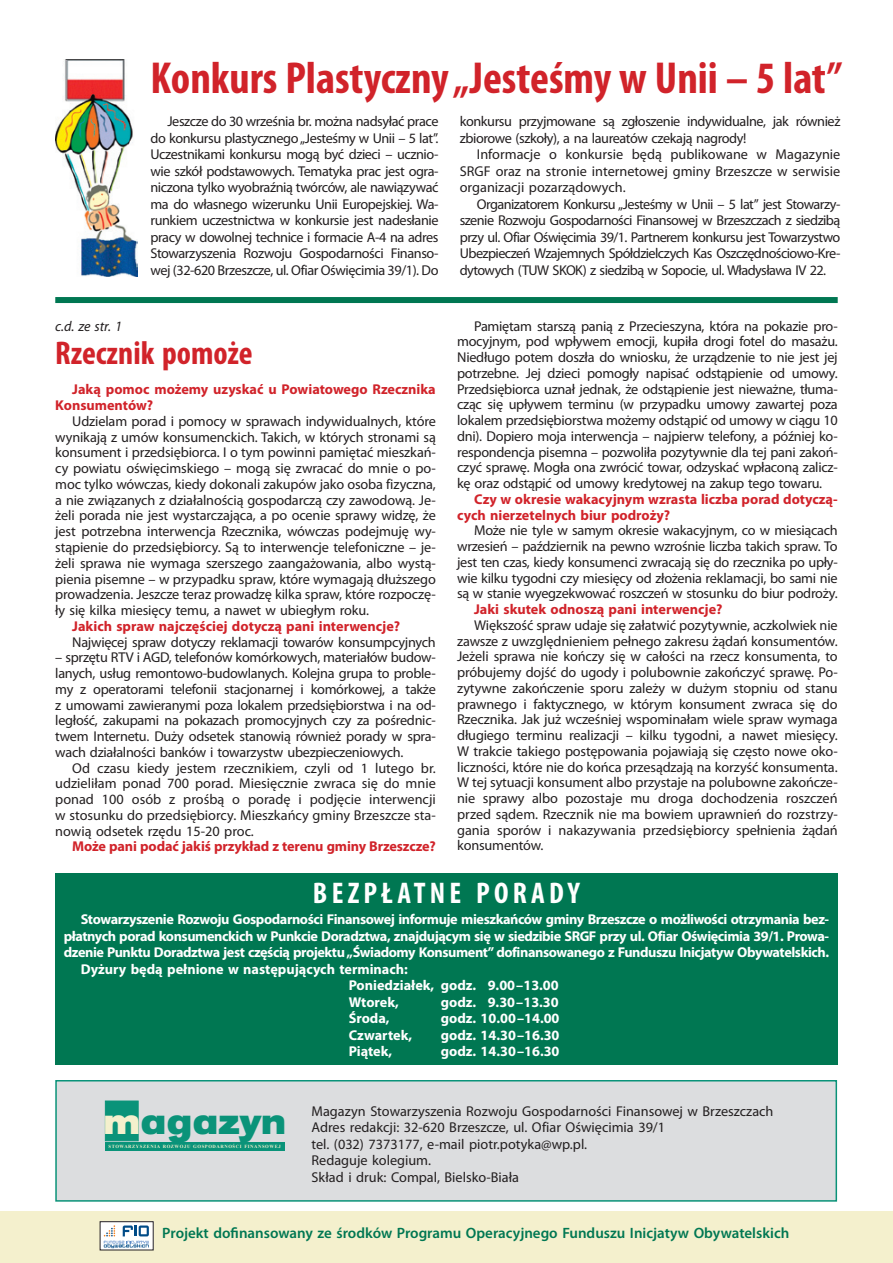
<style>
.page{position:relative;width:893px;height:1263px;background:#fff}
.page>*{position:absolute;margin:0;border:0;box-sizing:border-box;transform-origin:0 0}
.tytuly{font:700 condensed 45px "Myriad Pro";color:#d1232a}
.t1{font:39.15px "URW Grotesk TCE Bol Wid";color:#0a9379}
.Tekst_glowny{font:700 condensed 33px "Myriad Pro";color:#d1232a}
.tytuly-2{font:700 condensed 30px "Myriad Pro";letter-spacing:.14em;color:#fff}
.t2{font:600 15px "Myriad Pro";color:#007752}
.Tekst_glowny-2{font:14.25px/15.8px "Myriad Pro";letter-spacing:-.015em;color:#231f20;text-align:justify}
.Tekst_glowny-3{font:700 14.25px/16.5px "Myriad Pro";color:#fff;text-align:justify}
.Tekst_glowny-4{font:700 14.25px/15.8px "Myriad Pro";color:#d1232a}
.Tekst_glowny-5{font:italic 14.25px "Myriad Pro";color:#231f20}
.t3{font:700 4.65px "Times New Roman";letter-spacing:.12em;color:#f4f0cd}
.s1{color:#f4f0cd}
</style>
<div class="page">
<div style="left:55px;top:1080px;width:782px;height:122px;background:#dcdddf;border:2px solid #0a9379"></div>
<div style="left:105px;top:1142px;width:180px;height:8px;background:#0a9379"></div>
<div style="left:105px;top:1101px;width:33px;height:40px;background:#0a9379;border:1px solid #0a9379"></div>
<div style="left:0;top:1212px;width:893px;height:51px;background:#f4f0cd"></div>
<div style="left:100px;top:1222px;width:53px;height:28px;background:#fff"></div>
<div style="left:100px;top:1221px;width:53px;height:29px;border:1px solid #231f20"></div>
<svg style="left:104px;top:1225px;width:45px;height:23px"></svg>
<div style="left:55px;top:873px;width:783px;height:191px;background:#007752"></div>
<div style="left:55px;top:297px;width:783px;height:6px;background:#007752"></div>
<img style="left:55px;top:59px;width:83px;height:218px">
<p class="tytuly" style="left:150px;top:50px;width:693px">Konkurs Plastyczny „Jesteśmy w Unii – 5 lat”</p>
<p class="Tekst_glowny-2" style="left:460px;top:113px;width:382px;line-height:16.5px">konkursu przyjmowane są zgłoszenie indywidualne, jak również zbiorowe (szkoły), a na laureatów czekają nagrody!</p>
<p class="Tekst_glowny-2" style="left:460px;top:146px;width:382px;line-height:16.5px;text-indent:17px">Informacje o konkursie będą publikowane w Magazynie SRGF oraz na stronie internetowej gminy Brzeszcze w serwisie organizacji pozarządowych.</p>
<p class="Tekst_glowny-2" style="left:460px;top:196px;width:382px;line-height:16.5px;text-indent:17px">Organizatorem Konkursu „Jesteśmy w Unii – 5 lat” jest Stowarzy&shy;szenie Rozwoju Gospodarności Finansowej w Brzeszczach z siedzibą przy ul. Ofiar Oświęcimia 39/1. Partnerem konkursu jest Towarzystwo Ubezpieczeń Wzajemnych Spółdzielczych Kas Oszczędnościowo-Kre&shy;dytowych (TUW SKOK) z siedzibą w Sopocie, ul. Władysława IV 22.</p>
<p class="Tekst_glowny-2" style="left:150px;top:113px;width:290px;line-height:16.5px;text-indent:17px">Jeszcze do 30 września br. można nadsyłać prace do konkursu plastycznego „Jesteśmy w Unii – 5 lat”.<br>Uczestnikami konkursu mogą być dzieci – ucznio&shy;wie szkół podstawowych. Tematyka prac jest ogra&shy;niczona tylko wyobraźnią twórców, ale nawiązywać ma do własnego wizerunku Unii Europejskiej. Wa&shy;runkiem uczestnictwa w konkursie jest nadesłanie pracy w dowolnej technice i formacie A-4 na adres Stowarzyszenia Rozwoju Gospodarności Finanso&shy;wej (32-620 Brzeszcze, ul. Ofiar Oświęcimia 39/1). Do</p>
<p class="Tekst_glowny-5" style="left:55px;top:317px;width:68px">c.d. ze str. 1</p>
<p class="Tekst_glowny" style="left:55px;top:332px;width:199px">Rzecznik pomoże</p>
<p class="Tekst_glowny-4" style="left:55px;top:381px;width:382px;text-indent:17px">Jaką pomoc możemy uzyskać u Powiatowego Rzecznika<br>Konsumentów?</p>
<p class="Tekst_glowny-2" style="left:55px;top:413px;width:382px;text-indent:17px">Udzielam porad i pomocy w sprawach indywidualnych, które wynikają z umów konsumenckich. Takich, w których stronami są konsument i przedsiębiorca. I o tym powinni pamiętać mieszkań&shy;cy powiatu oświęcimskiego – mogą się zwracać do mnie o po&shy;moc tylko wówczas, kiedy dokonali zakupów jako osoba fizyczna, a nie związanych z działalnością gospodarczą czy zawodową. Je&shy;żeli porada nie jest wystarczająca, a po ocenie sprawy widzę, że jest potrzebna interwencja Rzecznika, wówczas podejmuję wy&shy;stąpienie do przedsiębiorcy. Są to interwencje telefoniczne – je&shy;żeli sprawa nie wymaga szerszego zaangażowania, albo wystą&shy;pienia pisemne – w przypadku spraw, które wymagają dłuższego prowadzenia. Jeszcze teraz prowadzę kilka spraw, które rozpoczę&shy;ły się kilka miesięcy temu, a nawet w ubiegłym roku.</p>
<p class="Tekst_glowny-4" style="left:72px;top:618px;width:329px">Jakich spraw najczęściej dotyczą pani interwencje?</p>
<p class="Tekst_glowny-2" style="left:72px;top:634px;width:365px">Najwięcej spraw dotyczy reklamacji towarów konsumpcyjnych</p>
<p class="Tekst_glowny-2" style="left:55px;top:649px;width:382px">– sprzętu RTV i AGD, telefonów komórkowych, materiałów budow&shy;lanych, usług remontowo-budowlanych. Kolejna grupa to proble&shy;my z operatorami telefonii stacjonarnej i komórkowej, a także z umowami zawieranymi poza lokalem przedsiębiorstwa i na od&shy;ległość, zakupami na pokazach promocyjnych czy za pośrednic&shy;twem Internetu. Duży odsetek stanowią również porady w spra&shy;wach działalności banków i towarzystw ubezpieczeniowych.</p>
<p class="Tekst_glowny-2" style="left:55px;top:760px;width:382px;text-indent:17px">Od czasu kiedy jestem rzecznikiem, czyli od 1 lutego br. udzieliłam ponad 700 porad. Miesięcznie zwraca się do mnie ponad 100 osób z prośbą o poradę i podjęcie interwencji w stosunku do przedsiębiorcy. Mieszkańcy gminy Brzeszcze sta&shy;nowią odsetek rzędu 15-20 proc.</p>
<p class="Tekst_glowny-4" style="left:72px;top:838px;width:365px">Może pani podać jakiś przykład z terenu gminy Brzeszcze?</p>
<p class="Tekst_glowny-2" style="left:457px;top:318px;width:382px;text-indent:17px">Pamiętam starszą panią z Przecieszyna, która na pokazie pro&shy;mocyjnym, pod wpływem emocji, kupiła drogi fotel do masażu.<br>Niedługo potem doszła do wniosku, że urządzenie to nie jest jej potrzebne. Jej dzieci pomogły napisać odstąpienie od umowy.<br>Przedsiębiorca uznał jednak, że odstąpienie jest nieważne, tłuma&shy;cząc się upływem terminu (w przypadku umowy zawartej poza lokalem przedsiębiorstwa możemy odstąpić od umowy w ciągu 10 dni). Dopiero moja interwencja – najpierw telefony, a później ko&shy;respondencja pisemna – pozwoliła pozytywnie dla tej pani zakoń&shy;czyć sprawę. Mogła ona zwrócić towar, odzyskać wpłaconą zalicz&shy;kę oraz odstąpić od umowy kredytowej na zakup tego towaru.</p>
<p class="Tekst_glowny-4" style="left:457px;top:491px;width:382px;text-indent:17px">Czy w okresie wakacyjnym wzrasta liczba porad dotyczą&shy;cych nierzetelnych biur podroży?</p>
<p class="Tekst_glowny-2" style="left:457px;top:522px;width:382px;text-indent:17px">Może nie tyle w samym okresie wakacyjnym, co w miesiącach wrzesień – październik na pewno wzrośnie liczba takich spraw. To jest ten czas, kiedy konsumenci zwracają się do rzecznika po upły&shy;wie kilku tygodni czy miesięcy od złożenia reklamacji, bo sami nie są w stanie wyegzekwować roszczeń w stosunku do biur podroży.</p>
<p class="Tekst_glowny-4" style="left:474px;top:601px;width:250px">Jaki skutek odnoszą pani interwencje?</p>
<p class="Tekst_glowny-2" style="left:457px;top:617px;width:382px;text-indent:17px">Większość spraw udaje się załatwić pozytywnie, aczkolwiek nie zawsze z uwzględnieniem pełnego zakresu żądań konsumentów.<br>Jeżeli sprawa nie kończy się w całości na rzecz konsumenta, to próbujemy dojść do ugody i polubownie zakończyć sprawę. Po&shy;zytywne zakończenie sporu zależy w dużym stopniu od stanu prawnego i faktycznego, w którym konsument zwraca się do Rzecznika. Jak już wcześniej wspominałam wiele spraw wymaga długiego terminu realizacji – kilku tygodni, a nawet miesięcy.<br>W trakcie takiego postępowania pojawiają się często nowe oko&shy;liczności, które nie do końca przesądzają na korzyść konsumenta.<br>W tej sytuacji konsument albo przystaje na polubowne zakończe&shy;nie sprawy albo pozostaje mu droga dochodzenia roszczeń przed sądem. Rzecznik nie ma bowiem uprawnień do rozstrzy&shy;gania sporów i nakazywania przedsiębiorcy spełnienia żądań konsumentów.</p>
<p class="tytuly-2" style="left:313px;top:875px;width:268px">BEZPŁATNE PORADY</p>
<p class="Tekst_glowny-3" style="left:64px;top:911px;width:767px;text-indent:17px">Stowarzyszenie Rozwoju Gospodarności Finansowej informuje mieszkańców gminy Brzeszcze o możliwości otrzymania bez&shy;płatnych porad konsumenckich w Punkcie Doradztwa, znajdującym się w siedzibie SRGF przy ul. Ofiar Oświęcimia 39/1. Prowa&shy;dzenie Punktu Doradztwa jest częścią projektu „Świadomy Konsument” dofinansowanego z Funduszu Inicjatyw Obywatelskich.</p>
<p class="Tekst_glowny-3" style="left:81px;top:960px;width:329px">Dyżury będą pełnione w następujących terminach:</p>
<p class="Tekst_glowny-3" style="left:349px;top:977px;width:212px">Poniedziałek, godz. 9.00–13.00</p>
<p class="Tekst_glowny-3" style="left:349px;top:993px;width:52px">Wtorek,</p>
<p class="Tekst_glowny-3" style="left:441px;top:993px;width:119px">godz. 9.30–13.30</p>
<p class="Tekst_glowny-3" style="left:349px;top:1010px;width:42px">Środa,</p>
<p class="Tekst_glowny-3" style="left:441px;top:1010px;width:120px">godz. 10.00–14.00</p>
<p class="Tekst_glowny-3" style="left:349px;top:1026px;width:65px">Czwartek,</p>
<p class="Tekst_glowny-3" style="left:441px;top:1026px;width:120px">godz. 14.30–16.30</p>
<p class="Tekst_glowny-3" style="left:349px;top:1043px;width:45px">Piątek,</p>
<p class="Tekst_glowny-3" style="left:441px;top:1043px;width:120px">godz. 14.30–16.30</p>
<p class="t1" style="left:103px;top:1097px;width:185px"><span class="s1">m</span>agazyn</p>
<p class="t3" style="left:109px;top:1143px;width:174px">STOWARZYSZENIA ROZWOJU GOSPODARNOŚCI FINANSOWEJ</p>
<p class="Tekst_glowny-2" style="left:311px;top:1103px;width:463px">Magazyn Stowarzyszenia Rozwoju Gospodarności Finansowej w Brzeszczach</p>
<p class="Tekst_glowny-2" style="left:311px;top:1119px;width:355px">Adres redakcji: 32-620 Brzeszcze, ul. Ofiar Oświęcimia 39/1</p>
<p class="Tekst_glowny-2" style="left:311px;top:1136px;width:277px">tel. (032) 7373177, e-mail piotr.potyka@wp.pl.</p>
<p class="Tekst_glowny-2" style="left:311px;top:1152px;width:121px">Redaguje kolegium.</p>
<p class="Tekst_glowny-2" style="left:311px;top:1169px;width:209px">Skład i druk: Compal, Bielsko-Biała</p>
<p class="t2" style="left:162px;top:1223px;width:629px">Projekt dofinansowany ze środków Programu Operacyjnego Funduszu Inicjatyw Obywatelskich</p>
</div>
